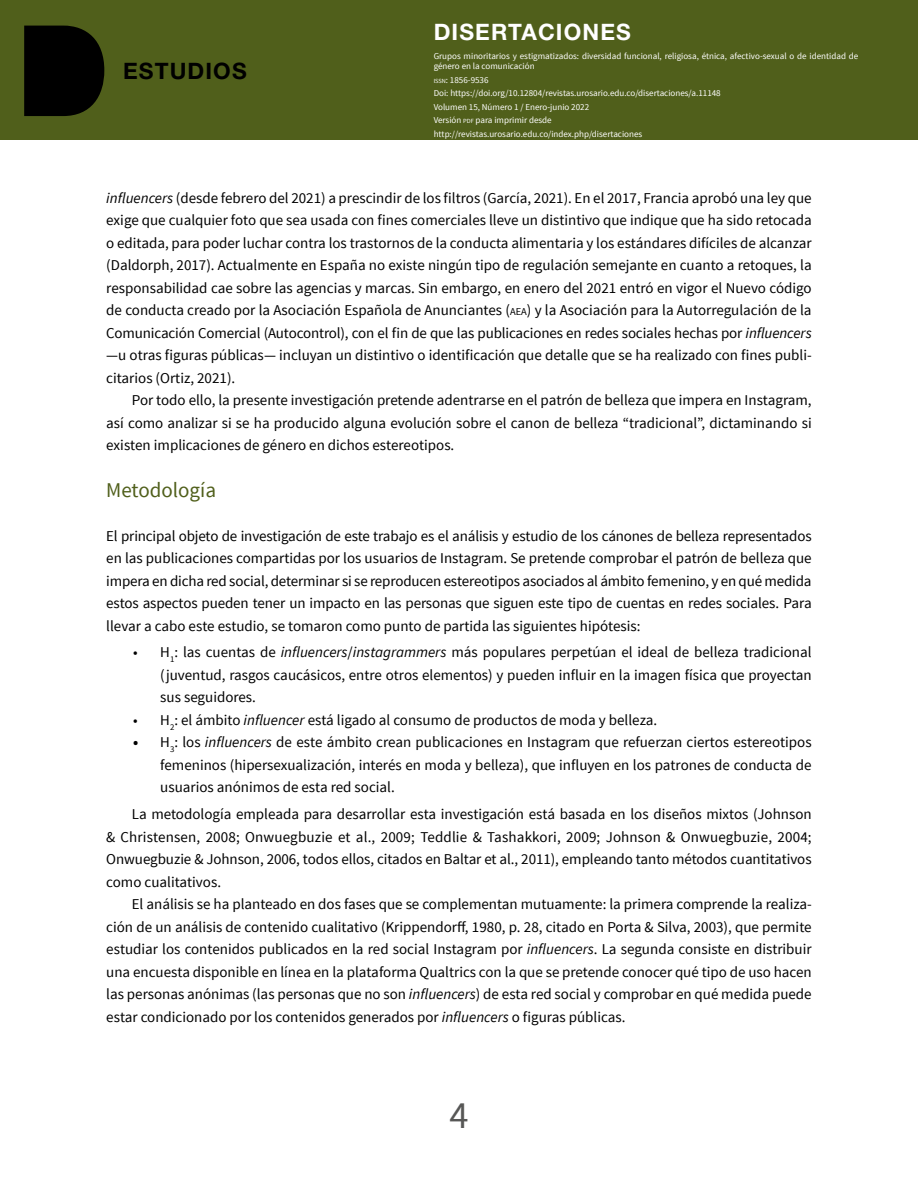
<style>
.page{position:relative;width:918px;height:1188px;background:#fff}
.page>*{position:absolute;margin:0;border:0;box-sizing:border-box;transform-origin:0 0}
.t1{font:38.4px "Source Sans Pro";color:#575756}
.t2{font:700 22.65px "Helvetica Neue LT Std";letter-spacing:.05em;color:#fff}
.t3{font:700 22.65px "Helvetica Neue LT Std";letter-spacing:.05em;color:#000}
.t4{font:21px "Source Sans Pro";color:#505f1b}
.t5{font:15px/22.5px "Source Sans Pro";color:#000;text-align:justify}
.t6{font:9px/13.5px "Source Sans Pro";color:#fff}
.s1{font-size:6.3px}
.s2{font-style:italic}
.s3{font-size:10.5px}
.s4{font-weight:700}
</style>
<div class="page">
<div style="left:0;top:0;width:918px;height:139px;background:#505f1b"></div>
<svg style="left:24px;top:26px;width:80px;height:90px"></svg>
<h2 class="t3" style="left:123px;top:57px;width:125px">ESTUDIOS</h2>
<h2 class="t2" style="left:434px;top:18px;width:199px">DISERTACIONES</h2>
<p class="t6" style="left:434px;top:51px;width:426px;line-height:10.5px">Grupos minoritarios y estigmatizados: diversidad funcional, religiosa, étnica, afectivo-sexual o de identidad de género en la comunicación</p>
<p class="t6" style="left:434px;top:73px;width:289px"><span class="s1">ISSN</span>: 1856-9536<br>Doi: https://doi.org/10.12804/revistas.urosario.edu.co/disertaciones/a.11148<br>Volumen 15, Número 1 / Enero-junio 2022<br>Versión <span class="s1">PDF</span> para imprimir desde http://revistas.urosario.edu.co/index.php/disertaciones</p>
<p class="t5" style="left:106px;top:187px;width:707px"><span class="s2">influencers</span> (desde febrero del 2021) a prescindir de los filtros (García, 2021). En el 2017, Francia aprobó una ley que exige que cualquier foto que sea usada con fines comerciales lleve un distintivo que indique que ha sido retocada o editada, para poder luchar contra los trastornos de la conducta alimentaria y los estándares difíciles de alcanzar (Daldorph, 2017). Actualmente en España no existe ningún tipo de regulación semejante en cuanto a retoques, la responsabilidad cae sobre las agencias y marcas. Sin embargo, en enero del 2021 entró en vigor el Nuevo código de conducta creado por la Asociación Española de Anunciantes (<span class="s3">AEA</span>) y la Asociación para la Autorregulación de la Comunicación Comercial (Autocontrol), con el fin de que las publicaciones en redes sociales hechas por <span class="s2">influencers </span>—u otras figuras públicas— incluyan un distintivo o identificación que detalle que se ha realizado con fines publi&shy;citarios (Ortiz, 2021).</p>
<p class="t5" style="left:106px;top:389px;width:707px;text-indent:26px">Por todo ello, la presente investigación pretende adentrarse en el patrón de belleza que impera en Instagram, así como analizar si se ha producido alguna evolución sobre el canon de belleza “tradicional”, dictaminando si existen implicaciones de género en dichos estereotipos.</p>
<h3 class="t4" style="left:106px;top:477px;width:111px">Metodología</h3>
<p class="t5" style="left:106px;top:525px;width:707px">El principal objeto de investigación de este trabajo es el análisis y estudio de los cánones de belleza representados en las publicaciones compartidas por los usuarios de Instagram. Se pretende comprobar el patrón de belleza que impera en dicha red social, determinar si se reproducen estereotipos asociados al ámbito femenino, y en qué medida estos aspectos pueden tener un impacto en las personas que siguen este tipo de cuentas en redes sociales. Para llevar a cabo este estudio, se tomaron como punto de partida las siguientes hipótesis:</p>
<p class="t5" style="left:160px;top:641px;width:653px;text-indent:-27px">• H<sub>1</sub>: las cuentas de <span class="s2">influencers</span>/<span class="s2">instagrammers</span> más populares perpetúan el ideal de belleza tradicional (juventud, rasgos caucásicos, entre otros elementos) y pueden influir en la imagen física que proyectan sus seguidores.</p>
<p class="t5" style="left:133px;top:709px;width:525px">• H<sub>2</sub>: el ámbito <span class="s2">influencer</span> está ligado al consumo de productos de moda y belleza.</p>
<p class="t5" style="left:160px;top:731px;width:653px;text-indent:-27px"><span class="s4">•</span> H<sub>3</sub>: los <span class="s2">influencers</span> de este ámbito crean publicaciones en Instagram que refuerzan ciertos estereotipos femeninos (hipersexualización, interés en moda y belleza), que influyen en los patrones de conducta de usuarios anónimos de esta red social.</p>
<p class="t5" style="left:106px;top:803px;width:707px;text-indent:26px">La metodología empleada para desarrollar esta investigación está basada en los diseños mixtos (Johnson &amp; Christensen, 2008; Onwuegbuzie et al., 2009; Teddlie &amp; Tashakkori, 2009; Johnson &amp; Onwuegbuzie, 2004; Onwuegbuzie &amp; Johnson, 2006, todos ellos, citados en Baltar et al., 2011), empleando tanto métodos cuantitativos como cualitativos.</p>
<p class="t5" style="left:106px;top:893px;width:707px;text-indent:26px">El análisis se ha planteado en dos fases que se complementan mutuamente: la primera comprende la realiza&shy;ción de un análisis de contenido cualitativo (Krippendorff, 1980, p. 28, citado en Porta &amp; Silva, 2003), que permite estudiar los contenidos publicados en la red social Instagram por <span class="s2">influencers</span>. La segunda consiste en distribuir una encuesta disponible en línea en la plataforma Qualtrics con la que se pretende conocer qué tipo de uso hacen las personas anónimas (las personas que no son <span class="s2">influencers</span>) de esta red social y comprobar en qué medida puede estar condicionado por los contenidos generados por <span class="s2">influencers</span> o figuras públicas.</p>
<h1 class="t1" style="left:449px;top:1092px;width:21px">4</h1>
</div>
